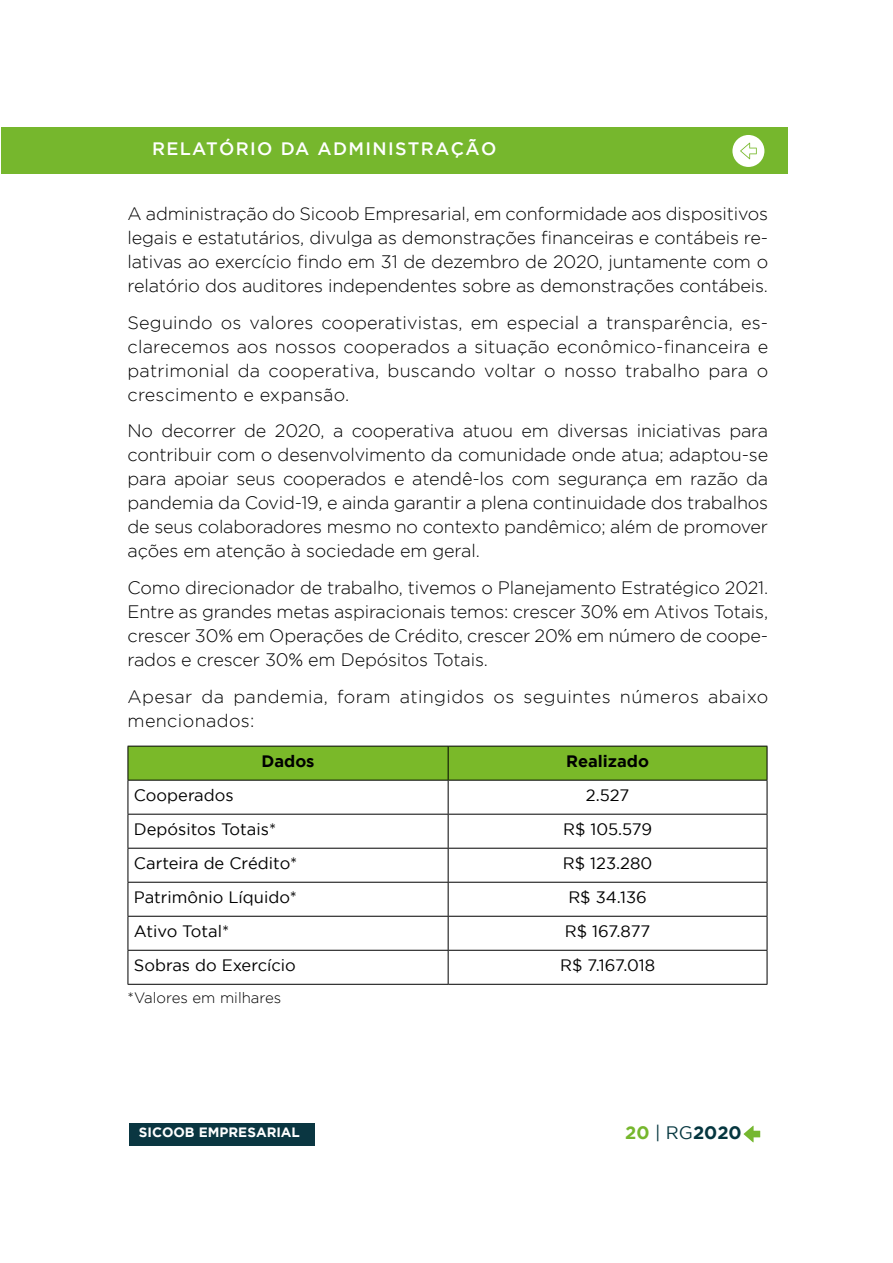
<style>
.page{position:relative;width:893px;height:1263px;background:#fff}
.page>*{position:absolute;margin:0;border:0;box-sizing:border-box;transform-origin:0 0}
.t1{font:300 18px/24px "Gotham";letter-spacing:-.01em;color:#000;text-align:justify}
.t2{font:300 18px/24px "Gotham";letter-spacing:.02em;color:#000}
.t3{font:500 18px "Gotham";letter-spacing:.075em;color:#fff}
.t4{font:700 18px "Gotham";color:#05363f}
.t5{font:16.5px "Gotham";color:#000}
.t6{font:700 16.5px "Gotham";color:#000}
.t7{font:300 15px "Gotham";color:#000}
.t8{font:700 13.5px "Gotham";color:#fff}
.s1{color:#76b72d}
.s2{font-weight:400}
</style>
<div class="page">
<div style="left:129px;top:1123px;width:186px;height:22px;background:#0a3641"></div>
<svg style="left:744px;top:1126px;width:16px;height:16px"></svg>
<div style="left:1px;top:128px;width:787px;height:46px;background:#76b72d"></div>
<div style="left:732px;top:135px;width:32px;height:32px;background:#fff;border-radius:50%"></div>
<svg style="left:740px;top:143px;width:17px;height:16px"></svg>
<div style="left:129px;top:747px;width:638px;height:33px;background:#7ab929"></div>
<hr style="left:128px;top:746px;width:320px;height:1px;background:#000">
<hr style="left:128px;top:746px;width:1px;height:34px;background:#000">
<hr style="left:448px;top:746px;width:319px;height:1px;background:#000">
<hr style="left:448px;top:746px;width:1px;height:34px;background:#000">
<hr style="left:767px;top:746px;width:1px;height:34px;background:#000">
<hr style="left:128px;top:780px;width:320px;height:1px;background:#000">
<hr style="left:128px;top:780px;width:1px;height:34px;background:#000">
<hr style="left:448px;top:780px;width:319px;height:1px;background:#000">
<hr style="left:448px;top:780px;width:1px;height:34px;background:#000">
<hr style="left:767px;top:780px;width:1px;height:34px;background:#000">
<hr style="left:128px;top:814px;width:320px;height:1px;background:#000">
<hr style="left:128px;top:814px;width:1px;height:34px;background:#000">
<hr style="left:448px;top:814px;width:319px;height:1px;background:#000">
<hr style="left:448px;top:814px;width:1px;height:34px;background:#000">
<hr style="left:767px;top:814px;width:1px;height:34px;background:#000">
<hr style="left:128px;top:848px;width:320px;height:1px;background:#000">
<hr style="left:128px;top:848px;width:1px;height:34px;background:#000">
<hr style="left:448px;top:848px;width:319px;height:1px;background:#000">
<hr style="left:448px;top:848px;width:1px;height:34px;background:#000">
<hr style="left:767px;top:848px;width:1px;height:34px;background:#000">
<hr style="left:128px;top:882px;width:320px;height:1px;background:#000">
<hr style="left:128px;top:882px;width:1px;height:34px;background:#000">
<hr style="left:448px;top:882px;width:319px;height:1px;background:#000">
<hr style="left:448px;top:882px;width:1px;height:34px;background:#000">
<hr style="left:767px;top:882px;width:1px;height:34px;background:#000">
<hr style="left:128px;top:916px;width:320px;height:1px;background:#000">
<hr style="left:128px;top:917px;width:1px;height:33px;background:#000">
<hr style="left:448px;top:916px;width:319px;height:1px;background:#000">
<hr style="left:448px;top:917px;width:1px;height:33px;background:#000">
<hr style="left:767px;top:917px;width:1px;height:33px;background:#000">
<hr style="left:128px;top:950px;width:320px;height:1px;background:#000">
<hr style="left:128px;top:951px;width:1px;height:33px;background:#000">
<hr style="left:448px;top:950px;width:319px;height:1px;background:#000">
<hr style="left:448px;top:951px;width:1px;height:33px;background:#000">
<hr style="left:767px;top:951px;width:1px;height:33px;background:#000">
<hr style="left:128px;top:984px;width:320px;height:1px;background:#000">
<hr style="left:448px;top:984px;width:319px;height:1px;background:#000">
<p class="t3" style="left:152px;top:138px;width:346px">RELATÓRIO DA ADMINISTRAÇÃO</p>
<p class="t1" style="left:128px;top:201px;width:642px">A administração do Sicoob Empresarial, em conformidade aos dispositivos legais e estatutários, divulga as demonstrações financeiras e contábeis re&shy;lativas ao exercício findo em 31 de dezembro de 2020, juntamente com o relatório dos auditores independentes sobre as demonstrações contábeis.</p>
<p class="t1" style="left:128px;top:310px;width:642px">Seguindo os valores cooperativistas, em especial a transparência, es&shy;clarecemos aos nossos cooperados a situação econômico-financeira e patrimonial da cooperativa, buscando voltar o nosso trabalho para o crescimento e expansão.</p>
<p class="t1" style="left:128px;top:419px;width:642px">No decorrer de 2020, a cooperativa atuou em diversas iniciativas para contribuir com o desenvolvimento da comunidade onde atua; adaptou-se para apoiar seus cooperados e atendê-los com segurança em razão da pandemia da Covid-19, e ainda garantir a plena continuidade dos trabalhos de seus colaboradores mesmo no contexto pandêmico; além de promover ações em atenção à sociedade em geral.</p>
<p class="t1" style="left:128px;top:576px;width:642px">Como direcionador de trabalho, tivemos o Planejamento Estratégico 2021.<br>Entre as grandes metas aspiracionais temos: crescer 30% em Ativos Totais, crescer 30% em Operações de Crédito, crescer 20% em número de coope&shy;rados e crescer 30% em Depósitos Totais.</p>
<p class="t2" style="left:128px;top:684px;width:642px">Apesar da pandemia, foram atingidos os seguintes números abaixo mencionados:</p>
<p class="t6" style="left:262px;top:751px;width:55px">Dados</p>
<p class="t6" style="left:566px;top:751px;width:84px">Realizado</p>
<p class="t5" style="left:134px;top:786px;width:101px">Cooperados</p>
<p class="t5" style="left:586px;top:786px;width:45px">2.527</p>
<p class="t5" style="left:134px;top:820px;width:144px">Depósitos Totais*</p>
<p class="t5" style="left:563px;top:820px;width:91px">R$ 105.579</p>
<p class="t5" style="left:134px;top:854px;width:165px">Carteira de Crédito*</p>
<p class="t5" style="left:563px;top:854px;width:91px">R$ 123.280</p>
<p class="t5" style="left:134px;top:888px;width:164px">Patrimônio Líquido*</p>
<p class="t5" style="left:568px;top:888px;width:80px">R$ 34.136</p>
<p class="t5" style="left:134px;top:922px;width:97px">Ativo Total*</p>
<p class="t5" style="left:565px;top:922px;width:87px">R$ 167.877</p>
<p class="t5" style="left:134px;top:956px;width:163px">Sobras do Exercício</p>
<p class="t5" style="left:560px;top:956px;width:96px">R$ 7.167.018</p>
<p class="t7" style="left:128px;top:989px;width:155px">*Valores em milhares</p>
<p class="t8" style="left:139px;top:1125px;width:163px">SICOOB EMPRESARIAL</p>
<p class="t4" style="left:625px;top:1122px;width:118px"><span class="s1">20</span> <span class="s2">| RG</span>2020</p>
</div>
